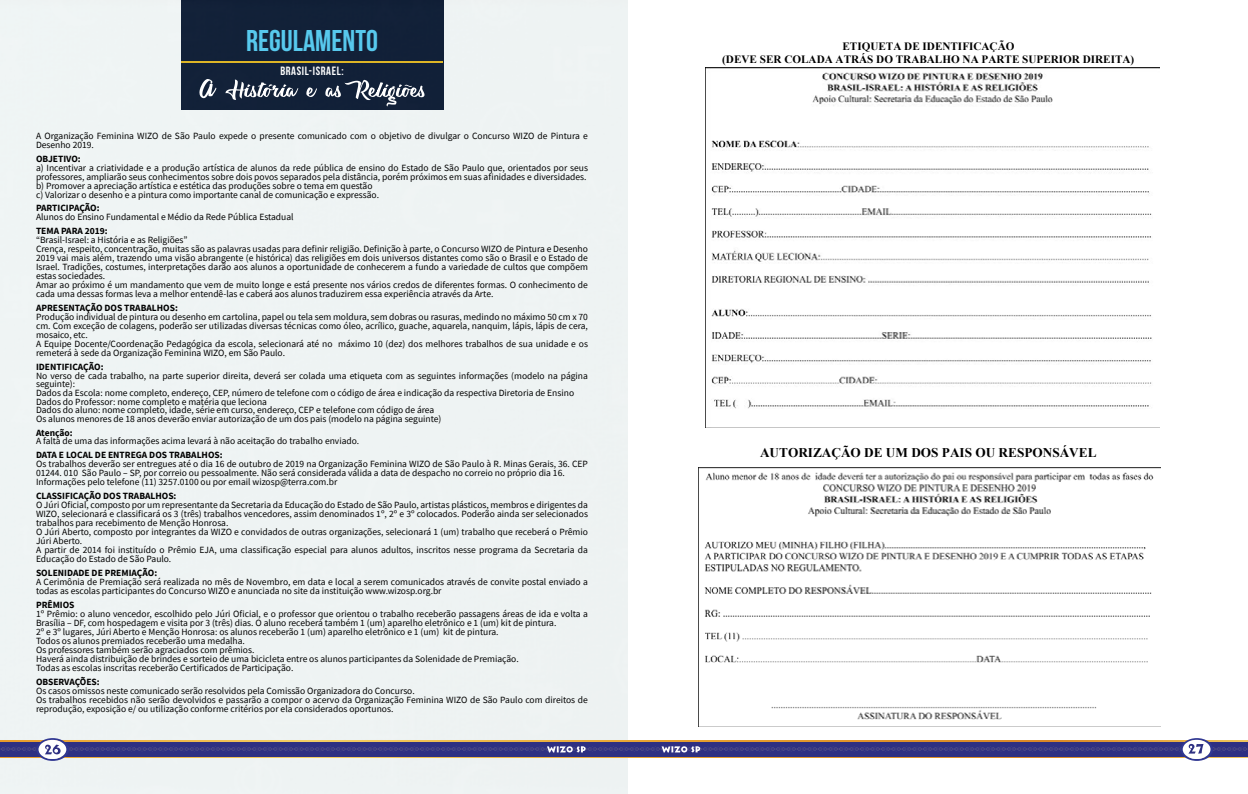
<style>
.page{position:relative;width:1248px;height:794px;background:#fff}
.page>*{position:absolute;margin:0;border:0;box-sizing:border-box;transform-origin:0 0}
.t1{font:700 30px "Bebas Neue";color:#57c9ed}
.t2{font:700 13.2px "Times New Roman";color:#000}
.t3{font:700 12px "Bebas Neue";letter-spacing:.05em;color:#fff}
.t4{font:700 11.2px/13.3px "Times New Roman";color:#000;text-align:center}
.t5{font:9.5px/9px "Source Sans Pro";color:#000}
.t6{font:700 9.5px "Source Sans Pro";color:#000}
</style>
<div class="page">
<div style="left:0;top:0;width:627px;height:794px;background:#eef3f3"></div>
<img style="left:705px;top:67px;width:454px;height:360px">
<img style="left:698px;top:467px;width:462px;height:259px">
<svg style="left:199px;top:79px;width:225px;height:27px"></svg>
<hr style="left:181px;top:61px;width:262px;height:2px;background:#ddb526">
<svg style="left:0;top:738px;width:1248px;height:23px"></svg>
<h1 class="t1" style="left:246px;top:25px;width:133px">REGULAMENTO</h1>
<p class="t3" style="left:280px;top:64px;width:65px">BRASIL-ISRAEL:</p>
<p class="t5" style="left:36px;top:131px;width:553px">A Organização Feminina WIZO de São Paulo expede o presente comunicado com o objetivo de divulgar o Concurso WIZO de Pintura e<br>Desenho 2019.</p>
<p class="t6" style="left:36px;top:152px;width:46px">OBJETIVO:</p>
<p class="t5" style="left:36px;top:163px;width:553px">a) Incentivar a criatividade e a produção artística de alunos da rede pública de ensino do Estado de São Paulo que, orientados por seus professores, ampliarão seus conhecimentos sobre dois povos separados pela distância, porém próximos em suas afinidades e diversidades. b) Promover a apreciação artística e estética das produções sobre o tema em questão<br>c) Valorizar o desenho e a pintura como importante canal de comunicação e expressão.</p>
<p class="t6" style="left:36px;top:202px;width:65px">PARTICIPAÇÃO:</p>
<p class="t5" style="left:36px;top:212px;width:259px">Alunos do Ensino Fundamental e Médio da Rede Pública Estadual</p>
<p class="t6" style="left:36px;top:224px;width:73px">TEMA PARA 2019:</p>
<p class="t5" style="left:36px;top:235px;width:553px">“Brasil-Israel: a História e as Religiões”<br>Crença, respeito, concentração, muitas são as palavras usadas para definir religião. Definição à parte, o Concurso WIZO de Pintura e Desenho 2019 vai mais além, trazendo uma visão abrangente (e histórica) das religiões em dois universos distantes como são o Brasil e o Estado de Israel. Tradições, costumes, interpretações darão aos alunos a oportunidade de conhecerem a fundo a variedade de cultos que compõem estas sociedades.<br>Amar ao próximo é um mandamento que vem de muito longe e está presente nos vários credos de diferentes formas. O conhecimento de cada uma dessas formas leva a melhor entendê-las e caberá aos alunos traduzirem essa experiência através da Arte.</p>
<p class="t6" style="left:36px;top:301px;width:143px">APRESENTAÇÃO DOS TRABALHOS:</p>
<p class="t5" style="left:36px;top:312px;width:553px">Produção individual de pintura ou desenho em cartolina, papel ou tela sem moldura, sem dobras ou rasuras, medindo no máximo 50 cm x 70 cm. Com exceção de colagens, poderão ser utilizadas diversas técnicas como óleo, acrílico, guache, aquarela, nanquim, lápis, lápis de cera, mosaico, etc.<br>A Equipe Docente/Coordenação Pedagógica da escola, selecionará até no máximo 10 (dez) dos melhores trabalhos de sua unidade e os remeterá à sede da Organização Feminina WIZO, em São Paulo.</p>
<p class="t6" style="left:36px;top:360px;width:69px">IDENTIFICAÇÃO:</p>
<p class="t5" style="left:36px;top:371px;width:553px;line-height:8.7px">No verso de cada trabalho, na parte superior direita, deverá ser colada uma etiqueta com as seguintes informações (modelo na página seguinte):<br>Dados da Escola: nome completo, endereço, CEP, número de telefone com o código de área e indicação da respectiva Diretoria de Ensino Dados do Professor: nome completo e matéria que leciona<br>Dados do aluno: nome completo, idade, série em curso, endereço, CEP e telefone com código de área<br>Os alunos menores de 18 anos deverão enviar autorização de um dos pais (modelo na página seguinte)</p>
<p class="t6" style="left:36px;top:426px;width:38px">Atenção:</p>
<p class="t5" style="left:36px;top:437px;width:324px">A falta de uma das informações acima levará à não aceitação do trabalho enviado.</p>
<p class="t6" style="left:36px;top:449px;width:188px">DATA E LOCAL DE ENTREGA DOS TRABALHOS:</p>
<p class="t5" style="left:36px;top:460px;width:553px">Os trabalhos deverão ser entregues até o dia 16 de outubro de 2019 na Organização Feminina WIZO de São Paulo à R. Minas Gerais, 36. CEP<br>01244. 010 São Paulo – SP, por correio ou pessoalmente. Não será considerada válida a data de despacho no correio no próprio dia 16.<br>Informações pelo telefone (11) 3257.0100 ou por email wizosp@terra.com.br</p>
<p class="t6" style="left:36px;top:490px;width:142px">CLASSIFICAÇÃO DOS TRABALHOS:</p>
<p class="t5" style="left:36px;top:501px;width:553px">O Júri Oficial, composto por um representante da Secretaria da Educação do Estado de São Paulo, artistas plásticos, membros e dirigentes da WIZO, selecionará e classificará os 3 (três) trabalhos vencedores, assim denominados 1º, 2º e 3º colocados. Poderão ainda ser selecionados trabalhos para recebimento de Menção Honrosa.<br>O Júri Aberto, composto por integrantes da WIZO e convidados de outras organizações, selecionará 1 (um) trabalho que receberá o Prêmio Júri Aberto.<br>A partir de 2014 foi instituído o Prêmio EJA, uma classificação especial para alunos adultos, inscritos nesse programa da Secretaria da Educação do Estado de São Paulo.</p>
<p class="t6" style="left:36px;top:566px;width:123px">SOLENIDADE DE PREMIAÇÃO:</p>
<p class="t5" style="left:36px;top:577px;width:553px;line-height:8.7px">A Cerimônia de Premiação será realizada no mês de Novembro, em data e local a serem comunicados através de convite postal enviado a todas as escolas participantes do Concurso WIZO e anunciada no site da instituição www.wizosp.org.br</p>
<p class="t6" style="left:36px;top:598px;width:40px">PRÊMIOS</p>
<p class="t5" style="left:36px;top:609px;width:553px">1º Prêmio: o aluno vencedor, escolhido pelo Júri Oficial, e o professor que orientou o trabalho receberão passagens áreas de ida e volta a Brasília – DF, com hospedagem e visita por 3 (três) dias. O aluno receberá também 1 (um) aparelho eletrônico e 1 (um) kit de pintura.<br>2º e 3º lugares, Júri Aberto e Menção Honrosa: os alunos receberão 1 (um) aparelho eletrônico e 1 (um) kit de pintura.<br>Todos os alunos premiados receberão uma medalha.<br>Os professores também serão agraciados com prêmios.<br>Haverá ainda distribuição de brindes e sorteio de uma bicicleta entre os alunos participantes da Solenidade de Premiação.<br>Todas as escolas inscritas receberão Certificados de Participação.</p>
<p class="t6" style="left:36px;top:675px;width:65px">OBSERVAÇÕES:</p>
<p class="t5" style="left:36px;top:686px;width:553px">Os casos omissos neste comunicado serão resolvidos pela Comissão Organizadora do Concurso.<br>Os trabalhos recebidos não serão devolvidos e passarão a compor o acervo da Organização Feminina WIZO de São Paulo com direitos de reprodução, exposição e/ ou utilização conforme critérios por ela considerados oportunos.</p>
<p class="t4" style="left:722px;top:39px;width:413px">ETIQUETA DE IDENTIFICAÇÃO<br>(DEVE SER COLADA ATRÁS DO TRABALHO NA PARTE SUPERIOR DIREITA)</p>
<h2 class="t2" style="left:760px;top:444px;width:338px">AUTORIZAÇÃO DE UM DOS PAIS OU RESPONSÁVEL</h2>
</div>
